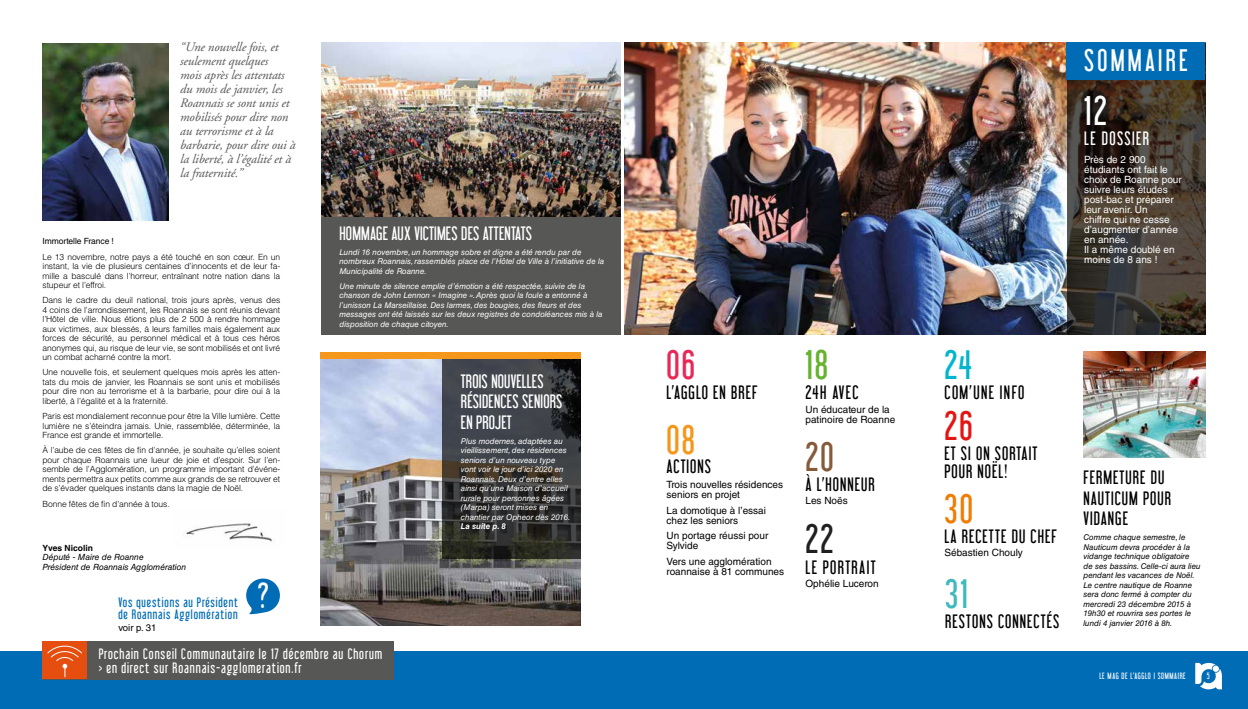
<style>
.page{position:relative;width:1248px;height:709px;background:#fff}
.page>*{position:absolute;margin:0;border:0;box-sizing:border-box;transform-origin:0 0}
.t1{font:36.3px "Libel Suit";color:#65b32e}
.t2{font:36.3px "Libel Suit";color:#fff}
.t3{font:36px "Libel Suit";color:#e72957}
.t4{font:36px "Libel Suit";color:#f4971b}
.t5{font:36px "Libel Suit";color:#855b3c}
.t6{font:36px "Libel Suit";color:#202020}
.t7{font:36px "Libel Suit";color:#00b5cd}
.t8{font:36px "Libel Suit";color:#e41513}
.t9{font:36px "Libel Suit";color:#ef7d04}
.t10{font:36px "Libel Suit";color:#3fb9bd}
.t11{font:31.6px "Libel Suit";color:#fff}
.t12{font:27.3px "Libel Suit";letter-spacing:.12em;color:#fff}
.t13{font:17px/20.4px "Libel Suit";letter-spacing:.06em;color:#000}
.t14{font:17px/20.4px "Libel Suit";letter-spacing:.01em;color:#fff}
.t15{font:17px "Libel Suit";letter-spacing:.08em;color:#000}
.t16{font:17px "Libel Suit";letter-spacing:.08em;color:#fff}
.t17{font:13.2px/14.3px "Libel Suit";letter-spacing:.07em;color:#fff}
.t18{font:italic 13px/14px "Adobe Garamond";letter-spacing:-.01em;color:#575756}
.t19{font:12px/12.7px "Libel Suit";letter-spacing:.07em;color:#006cb6}
.t20{font:10px/10px "Helvetica LT Std";color:#000}
.t21{font:10px/10px "Helvetica LT Std";color:#fff}
.t22{font:9.5px "Helvetica LT Std";color:#000}
.t23{font:300 8.5px/9.5px "Helvetica LT Std";letter-spacing:-.01em;color:#000;text-align:justify}
.t24{font:italic 8.5px/9.5px "Helvetica LT Std";color:#000}
.t25{font:8.5px "Helvetica LT Std";letter-spacing:-.01em;color:#000}
.t26{font:700 8.5px "Helvetica LT Std";color:#000}
.t27{font:italic 8px/9.5px "Helvetica LT Std";color:#fff}
.t28{font:italic 8px/9.5px "Helvetica LT Std";color:#000}
.t29{font:8px "Libel Suit";letter-spacing:.08em;color:#fff}
.t30{font:italic 700 8px "Helvetica LT Std";color:#fff}
</style>
<div class="page">
<img style="left:624px;top:43px;width:442px;height:291px">
<img style="left:320px;top:358px;width:261px;height:267px">
<div style="left:0;top:651px;width:1247px;height:58px;background:#006cb6"></div>
<svg style="left:442px;top:358px;width:139px;height:200px;background:#373839"></svg>
<img style="left:43px;top:43px;width:125px;height:177px">
<svg style="left:1066px;top:80px;width:139px;height:254px;background:#3f362e"></svg>
<div style="left:1066px;top:43px;width:139px;height:37px;background:#006cb6"></div>
<div style="left:320px;top:352px;width:261px;height:6px;background:#f4971b"></div>
<div style="left:43px;top:641px;width:350px;height:38px;background:#575756"></div>
<div style="left:42px;top:641px;width:45px;height:38px;background:#e64e10"></div>
<svg style="left:47px;top:645px;width:35px;height:32px"></svg>
<svg style="left:246px;top:578px;width:34px;height:37px"></svg>
<svg style="left:1195px;top:663px;width:26px;height:26px"></svg>
<img style="left:1083px;top:351px;width:122px;height:106px">
<img style="left:183px;top:523px;width:89px;height:19px">
<img style="left:321px;top:43px;width:300px;height:174px">
<div style="left:321px;top:217px;width:300px;height:117px;background:#575756"></div>
<h3 class="t18" style="left:180px;top:40px;width:117px">“Une nouvelle fois, et seulement quelques<br>mois après les attentats du mois de janvier, les<br>Roannais se sont unis et mobilisés pour dire non au terrorisme et à la barbarie, pour dire oui à la liberté, à l’égalité et à la fraternité.”</h3>
<p class="t25" style="left:43px;top:236px;width:73px">Immortelle France !</p>
<p class="t23" style="left:43px;top:252px;width:239px">Le 13 novembre, notre pays a été touché en son cœur. En un instant, la vie de plusieurs centaines d’innocents et de leur fa&shy;mille a basculé dans l’horreur, entraînant notre nation dans la stupeur et l’effroi.</p>
<p class="t23" style="left:43px;top:295px;width:239px">Dans le cadre du deuil national, trois jours après, venus des 4 coins de l’arrondissement, les Roannais se sont réunis devant l’Hôtel de ville. Nous étions plus de 2 500 à rendre hommage aux victimes, aux blessés, à leurs familles mais également aux forces de sécurité, au personnel médical et à tous ces héros anonymes qui, au risque de leur vie, se sont mobilisés et ont livré un combat acharné contre la mort.</p>
<p class="t23" style="left:43px;top:367px;width:239px">Une nouvelle fois, et seulement quelques mois après les atten&shy;tats du mois de janvier, les Roannais se sont unis et mobilisés pour dire non au terrorisme et à la barbarie, pour dire oui à la liberté, à l’égalité et à la fraternité.</p>
<p class="t23" style="left:43px;top:411px;width:239px">Paris est mondialement reconnue pour être la Ville lumière. Cette lumière ne s’éteindra jamais. Unie, rassemblée, déterminée, la France est grande et immortelle.</p>
<p class="t23" style="left:43px;top:445px;width:239px">À l’aube de ces fêtes de fin d’année, je souhaite qu’elles soient pour chaque Roannais une lueur de joie et d’espoir. Sur l’en&shy;semble de l’Agglomération, un programme important d’événe&shy;ments permettra aux petits comme aux grands de se retrouver et de s’évader quelques instants dans la magie de Noël.</p>
<p class="t23" style="left:43px;top:498px;width:129px">Bonne fêtes de fin d’année à tous.</p>
<p class="t26" style="left:43px;top:542px;width:52px">Yves Nicolin</p>
<p class="t24" style="left:43px;top:552px;width:145px">Député - Maire de Roanne<br>Président de Roannais Agglomération</p>
<h3 class="t14" style="left:339px;top:223px;width:194px">HOMMAGE AUX VICTIMES DES ATTENTATS</h3>
<p class="t27" style="left:339px;top:247px;width:266px">Lundi 16 novembre, un hommage sobre et digne a été rendu par de nombreux Roannais, rassemblés place de l’Hôtel de Ville à l’initiative de la<br>Municipalité de Roanne.</p>
<p class="t27" style="left:339px;top:281px;width:265px">Une minute de silence emplie d’émotion a été respectée, suivie de la chanson de John Lennon « Imagine ». Après quoi la foule a entonné à l’unisson La Marseillaise. Des larmes, des bougies, des fleurs et des messages ont été laissés sur les deux registres de condoléances mis à la disposition de chaque citoyen.</p>
<h3 class="t14" style="left:461px;top:371px;width:103px">TROIS NOUVELLES<br>RÉSIDENCES SENIORS<br>EN PROJET</h3>
<p class="t27" style="left:461px;top:436px;width:111px">Plus modernes, adaptées au vieillissement, des résidences seniors d’un nouveau type vont voir le jour d’ici 2020 en<br>Roannais. Deux d’entre elles ainsi qu’une Maison d’accueil rurale pour personnes âgées (Marpa) seront mises en chantier par Opheor dès 2016.</p>
<p class="t30" style="left:461px;top:522px;width:46px">La suite p. 8</p>
<h3 class="t11" style="left:258px;top:577px;width:12px">?</h3>
<h3 class="t19" style="left:118px;top:595px;width:121px">Vos questions au Président de Roannais Agglomération</h3>
<p class="t22" style="left:118px;top:622px;width:40px">voir p. 31</p>
<h3 class="t17" style="left:99px;top:646px;width:285px">Prochain Conseil Communautaire le 17 décembre au Chorum &gt; en direct sur Roannais-agglomeration.fr</h3>
<h2 class="t3" style="left:666px;top:343px;width:30px">06</h2>
<h3 class="t13" style="left:666px;top:382px;width:92px">L’AGGLO EN BREF</h3>
<h2 class="t4" style="left:666px;top:418px;width:30px">08</h2>
<h3 class="t13" style="left:666px;top:456px;width:46px">ACTIONS</h3>
<p class="t20" style="left:666px;top:479px;width:118px">Trois nouvelles résidences seniors en projet</p>
<p class="t20" style="left:666px;top:505px;width:101px">La domotique à l’essai chez les seniors</p>
<p class="t20" style="left:666px;top:531px;width:103px">Un portage réussi pour<br>Sylvide</p>
<p class="t20" style="left:666px;top:556px;width:119px">Vers une agglomération roannaise à 81 communes</p>
<h1 class="t1" style="left:805px;top:343px;width:24px">18</h1>
<h3 class="t13" style="left:805px;top:382px;width:55px">24H AVEC</h3>
<p class="t20" style="left:805px;top:405px;width:91px">Un éducateur de la patinoire de Roanne</p>
<h2 class="t5" style="left:805px;top:435px;width:30px">20</h2>
<h3 class="t13" style="left:805px;top:474px;width:71px">À L’HONNEUR</h3>
<p class="t20" style="left:805px;top:495px;width:44px">Les Noës</p>
<h2 class="t6" style="left:805px;top:517px;width:30px">22</h2>
<h3 class="t15" style="left:805px;top:556px;width:72px">LE PORTRAIT</h3>
<p class="t20" style="left:805px;top:578px;width:75px">Ophélie Luceron</p>
<h3 class="t12" style="left:1083px;top:44px;width:105px">SOMMAIRE</h3>
<h1 class="t2" style="left:1084px;top:90px;width:24px">12</h1>
<h3 class="t16" style="left:1084px;top:128px;width:66px">LE DOSSIER</h3>
<p class="t21" style="left:1083px;top:155px;width:99px">Près de 2 900 étudiants ont fait le choix de Roanne pour suivre leurs études post-bac et préparer leur avenir. Un<br>chiffre qui ne cesse d’augmenter d’année en année.<br>Il a même doublé en moins de 8 ans !</p>
<h2 class="t7" style="left:944px;top:343px;width:29px">24</h2>
<h3 class="t15" style="left:944px;top:382px;width:81px">COM’UNE INFO</h3>
<h2 class="t8" style="left:944px;top:404px;width:30px">26</h2>
<h3 class="t13" style="left:944px;top:444px;width:94px;line-height:18.5px">ET SI ON SORTAIT<br>POUR NOËL!</h3>
<h2 class="t9" style="left:944px;top:487px;width:30px">30</h2>
<h3 class="t13" style="left:944px;top:526px;width:114px">LA RECETTE DU CHEF</h3>
<p class="t20" style="left:944px;top:547px;width:80px">Sébastien Chouly</p>
<h2 class="t10" style="left:945px;top:572px;width:24px">31</h2>
<h3 class="t13" style="left:945px;top:611px;width:115px">RESTONS CONNECTÉS</h3>
<h3 class="t13" style="left:1083px;top:467px;width:89px">FERMETURE DU<br>NAUTICUM POUR<br>VIDANGE</h3>
<p class="t28" style="left:1083px;top:533px;width:119px">Comme chaque semestre, le<br>Nauticum devra procéder à la vidange technique obligatoire de ses bassins. Celle-ci aura lieu pendant les vacances de Noël.<br>Le centre nautique de Roanne sera donc fermé à compter du mercredi 23 décembre 2015 à<br>19h30 et rouvrira ses portes le lundi 4 janvier 2016 à 8h.</p>
<p class="t29" style="left:1099px;top:671px;width:88px">LE MAG DE L’AGGLO I SOMMAIRE</p>
<p class="t29" style="left:1206px;top:671px;width:4px">5</p>
</div>
